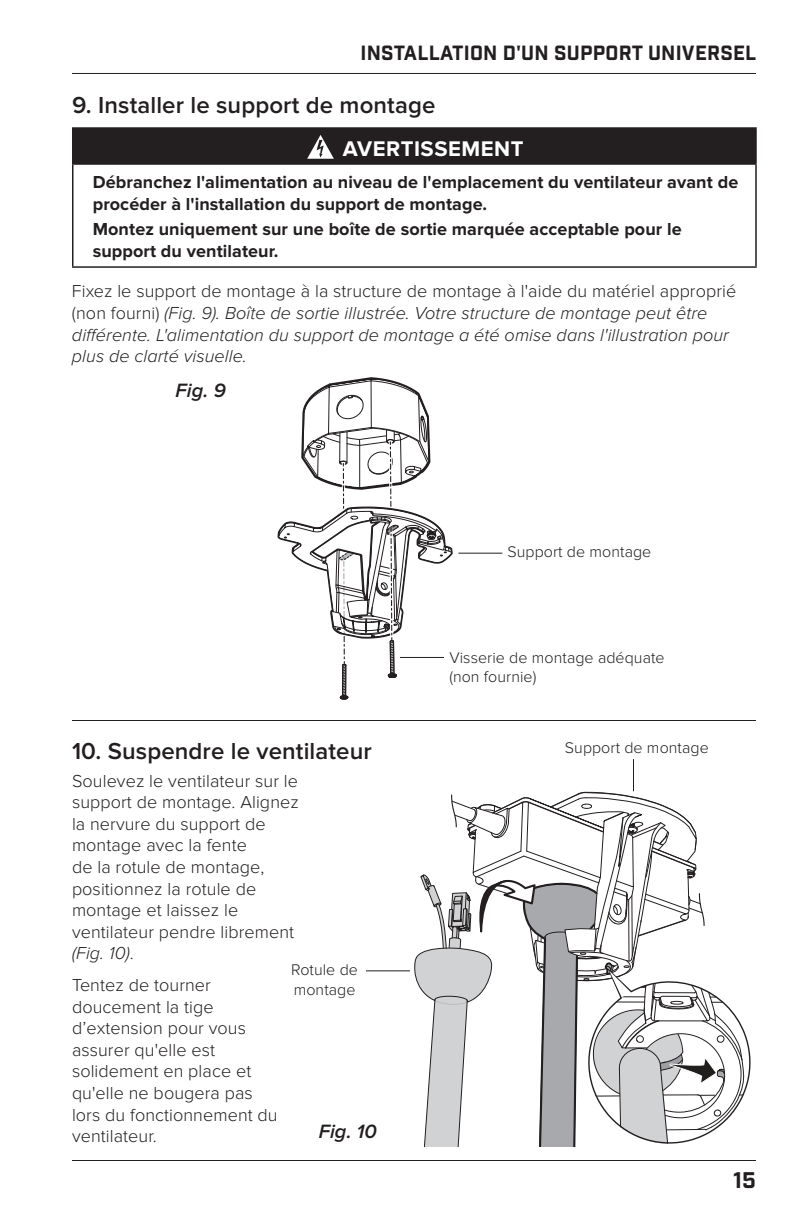
<style>
.page{position:relative;width:792px;height:1224px;background:#fff}
.page>*{position:absolute;margin:0;border:0;box-sizing:border-box;transform-origin:0 0}
.t1{font:600 24px "Proxima Nova";letter-spacing:.005em;color:#231f20}
.t2{font:700 22px "Proxima Nova";letter-spacing:.025em;color:#fff}
.t3{font:22px "Industry Inc Base";color:#231f20}
.t4{font:20px "Industry Inc Base";letter-spacing:.01em;color:#231f20}
.t5{font:italic 600 20px "Proxima Nova";letter-spacing:.005em;color:#231f20}
.t6{font:300 18px/21.6px "Proxima Nova";letter-spacing:.005em;color:#231f20}
.t7{font:italic 300 18px/21.6px "Proxima Nova";letter-spacing:.005em;color:#231f20}
.t8{font:700 18px/21.6px "Proxima Nova";letter-spacing:.005em;color:#231f20}
.t9{font:300 16px/19.2px "Proxima Nova";letter-spacing:.005em;color:#231f20}
.s1{font-style:normal}
.s2{font-style:italic}
</style>
<div class="page">
<hr style="left:72px;top:1160px;width:684px;height:1px;background:#231f20">
<hr style="left:72px;top:73px;width:684px;height:1px;background:#231f20">
<div style="left:73px;top:128px;width:683px;height:36px;background:#231f20"></div>
<hr style="left:72px;top:127px;width:685px;height:2px;background:#231f20">
<hr style="left:72px;top:129px;width:2px;height:34px;background:#231f20">
<hr style="left:755px;top:129px;width:2px;height:34px;background:#231f20">
<hr style="left:72px;top:163px;width:685px;height:2px;background:#231f20">
<hr style="left:72px;top:165px;width:2px;height:101px;background:#231f20">
<hr style="left:755px;top:165px;width:2px;height:101px;background:#231f20">
<hr style="left:72px;top:266px;width:685px;height:2px;background:#231f20">
<svg style="left:307px;top:135px;width:27px;height:24px"></svg>
<svg style="left:278px;top:377px;width:473px;height:770px"></svg>
<hr style="left:72px;top:720px;width:684px;height:1px;background:#231f20">
<hr style="left:633px;top:759px;width:1px;height:32px;background:#231f20">
<hr style="left:366px;top:970px;width:44px;height:1px;background:#231f20">
<p class="t4" style="left:360px;top:41px;width:397px">INSTALLATION D'UN SUPPORT UNIVERSEL</p>
<h1 class="t1" style="left:72px;top:91px;width:365px">9. Installer le support de montage</h1>
<p class="t2" style="left:343px;top:136px;width:182px">AVERTISSEMENT</p>
<p class="t8" style="left:93px;top:172px;width:647px">Débranchez l'alimentation au niveau de l'emplacement du ventilateur avant de procéder à l'installation du support de montage.</p>
<p class="t8" style="left:93px;top:219px;width:590px">Montez uniquement sur une boîte de sortie marquée acceptable pour le support du ventilateur.</p>
<p class="t7" style="left:72px;top:281px;width:666px"><span class="s1">Fixez le support de montage à la structure de montage à l'aide du matériel approprié (non fourni)</span> (Fig. 9). Boîte de sortie illustrée. Votre structure de montage peut être différente. L'alimentation du support de montage a été omise dans l'illustration pour plus de clarté visuelle.</p>
<p class="t5" style="left:176px;top:379px;width:52px">Fig. 9</p>
<h1 class="t1" style="left:72px;top:737px;width:301px">10. Suspendre le ventilateur</h1>
<p class="t6" style="left:72px;top:770px;width:228px">Soulevez le ventilateur sur le support de montage. Alignez la nervure du support de montage avec la fente<br>de la rotule de montage, positionnez la rotule de montage et laissez le ventilateur pendre librement <span class="s2">(Fig. 10)</span>.</p>
<p class="t6" style="left:72px;top:974px;width:207px">Tentez de tourner doucement la tige d’extension pour vous assurer qu'elle est solidement en place et qu'elle ne bougera pas lors du fonctionnement du ventilateur.</p>
<p class="t9" style="left:291px;top:961px;width:68px">Rotule de montage</p>
<p class="t5" style="left:319px;top:1120px;width:60px">Fig. 10</p>
<p class="t9" style="left:508px;top:542px;width:145px">Support de montage</p>
<p class="t9" style="left:449px;top:648px;width:217px">Visserie de montage adéquate (non fournie)</p>
<p class="t9" style="left:565px;top:738px;width:145px">Support de montage</p>
<p class="t3" style="left:733px;top:1167px;width:24px">15</p>
</div>
